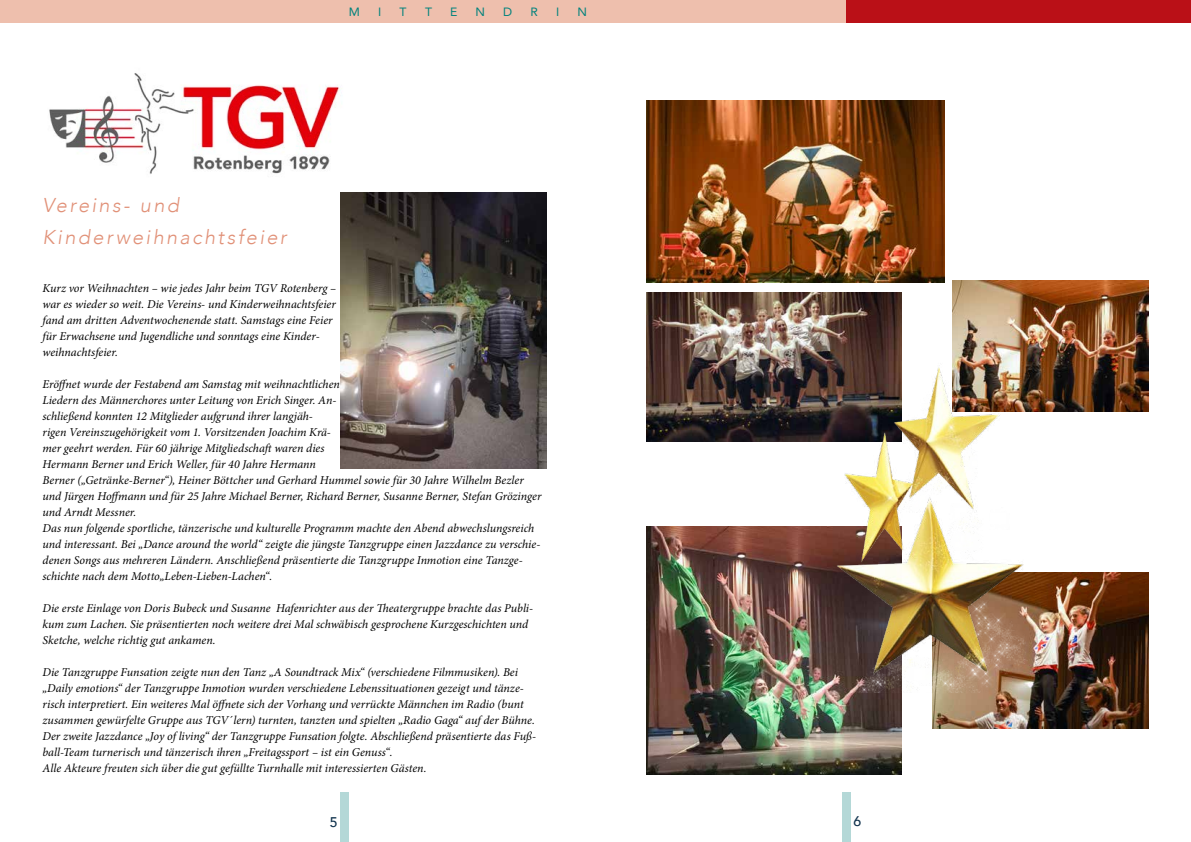
<style>
.page{position:relative;width:1191px;height:842px;background:#fff}
.page>*{position:absolute;margin:0;border:0;box-sizing:border-box;transform-origin:0 0}
.t1{font:italic 300 20px/32px "Avenir";letter-spacing:.115em;color:#e19178}
.t2{font:500 14px "Avenir";color:#11334e}
.t3{font:italic 12px/16px "Minion Pro";letter-spacing:-.005em;color:#000}
.t4{font:12px "Avenir";color:#00827c}
</style>
<div class="page">
<div style="left:340px;top:792px;width:9px;height:50px;background:#b4d8d7"></div>
<div style="left:842px;top:792px;width:8px;height:50px;background:#b4d8d7"></div>
<div style="left:846px;top:0;width:345px;height:23px;background:#ba1017"></div>
<div style="left:0;top:0;width:846px;height:23px;background:#eebfad"></div>
<img style="left:646px;top:527px;width:255px;height:247px">
<img style="left:49px;top:73px;width:297px;height:120px">
<img style="left:340px;top:193px;width:207px;height:275px">
<img style="left:933px;top:573px;width:215px;height:155px">
<img style="left:952px;top:281px;width:196px;height:131px">
<img style="left:646px;top:100px;width:298px;height:182px">
<img style="left:646px;top:292px;width:255px;height:150px">
<img style="left:813px;top:357px;width:233px;height:335px">
<p class="t4" style="left:349px;top:2px;width:13px">M</p>
<p class="t4" style="left:378px;top:2px;width:5px">I</p>
<p class="t4" style="left:399px;top:2px;width:9px">T</p>
<p class="t4" style="left:425px;top:2px;width:9px">T</p>
<p class="t4" style="left:450px;top:2px;width:9px">E</p>
<p class="t4" style="left:475px;top:2px;width:11px">N</p>
<p class="t4" style="left:503px;top:2px;width:11px">D</p>
<p class="t4" style="left:530px;top:2px;width:9px">R</p>
<p class="t4" style="left:556px;top:2px;width:5px">I</p>
<p class="t4" style="left:577px;top:2px;width:11px">N</p>
<h1 class="t1" style="left:43px;top:189px;width:245px">Vereins- und<br>Kinderweihnachtsfeier</h1>
<p class="t3" style="left:43px;top:280px;width:295px">Kurz vor Weihnachten – wie jedes Jahr beim TGV Rotenberg – war es wieder so weit. Die Vereins- und Kinderweihnachtsfeier fand am dritten Adventwochenende statt. Samstags eine Feier für Erwachsene und Jugendliche und sonntags eine Kinder&shy;weihnachtsfeier.</p>
<p class="t3" style="left:43px;top:376px;width:500px">Eröffnet wurde der Festabend am Samstag mit weihnachtlichen<br>Liedern des Männerchores unter Leitung von Erich Singer. An-<br>schließend konnten 12 Mitglieder aufgrund ihrer langjäh-<br>rigen Vereinszugehörigkeit vom 1. Vorsitzenden Joachim Krä-<br>mer geehrt werden. Für 60 jährige Mitgliedschaft waren dies<br>Hermann Berner und Erich Weller, für 40 Jahre Hermann<br>Berner („Getränke-Berner“), Heiner Böttcher und Gerhard Hummel sowie für 30 Jahre Wilhelm Bezler und Jürgen Hoffmann und für 25 Jahre Michael Berner, Richard Berner, Susanne Berner, Stefan Grözinger und Arndt Messner.<br>Das nun folgende sportliche, tänzerische und kulturelle Programm machte den Abend abwechslungsreich und interessant. Bei „Dance around the world“ zeigte die jüngste Tanzgruppe einen Jazzdance zu verschie&shy;denen Songs aus mehreren Ländern. Anschließend präsentierte die Tanzgruppe Inmotion eine Tanzge&shy;schichte nach dem Motto„Leben-Lieben-Lachen“.</p>
<p class="t3" style="left:43px;top:600px;width:492px">Die erste Einlage von Doris Bubeck und Susanne Hafenrichter aus der Theatergruppe brachte das Publi&shy;kum zum Lachen. Sie präsentierten noch weitere drei Mal schwäbisch gesprochene Kurzgeschichten und<br>Sketche, welche richtig gut ankamen.</p>
<p class="t3" style="left:43px;top:664px;width:495px">Die Tanzgruppe Funsation zeigte nun den Tanz „A Soundtrack Mix“ (verschiedene Filmmusiken). Bei „Daily emotions“ der Tanzgruppe Inmotion wurden verschiedene Lebenssituationen gezeigt und tänze&shy;risch interpretiert. Ein weiteres Mal öffnete sich der Vorhang und verrückte Männchen im Radio (bunt zusammen gewürfelte Gruppe aus TGV´lern) turnten, tanzten und spielten „Radio Gaga“ auf der Bühne.<br>Der zweite Jazzdance „Joy of living“ der Tanzgruppe Funsation folgte. Abschließend präsentierte das Fuß&shy;ball-Team turnerisch und tänzerisch ihren „Freitagssport – ist ein Genuss“.<br>Alle Akteure freuten sich über die gut gefüllte Turnhalle mit interessierten Gästen.</p>
<p class="t2" style="left:330px;top:810px;width:9px">5</p>
<p class="t2" style="left:853px;top:809px;width:9px">6</p>
</div>
